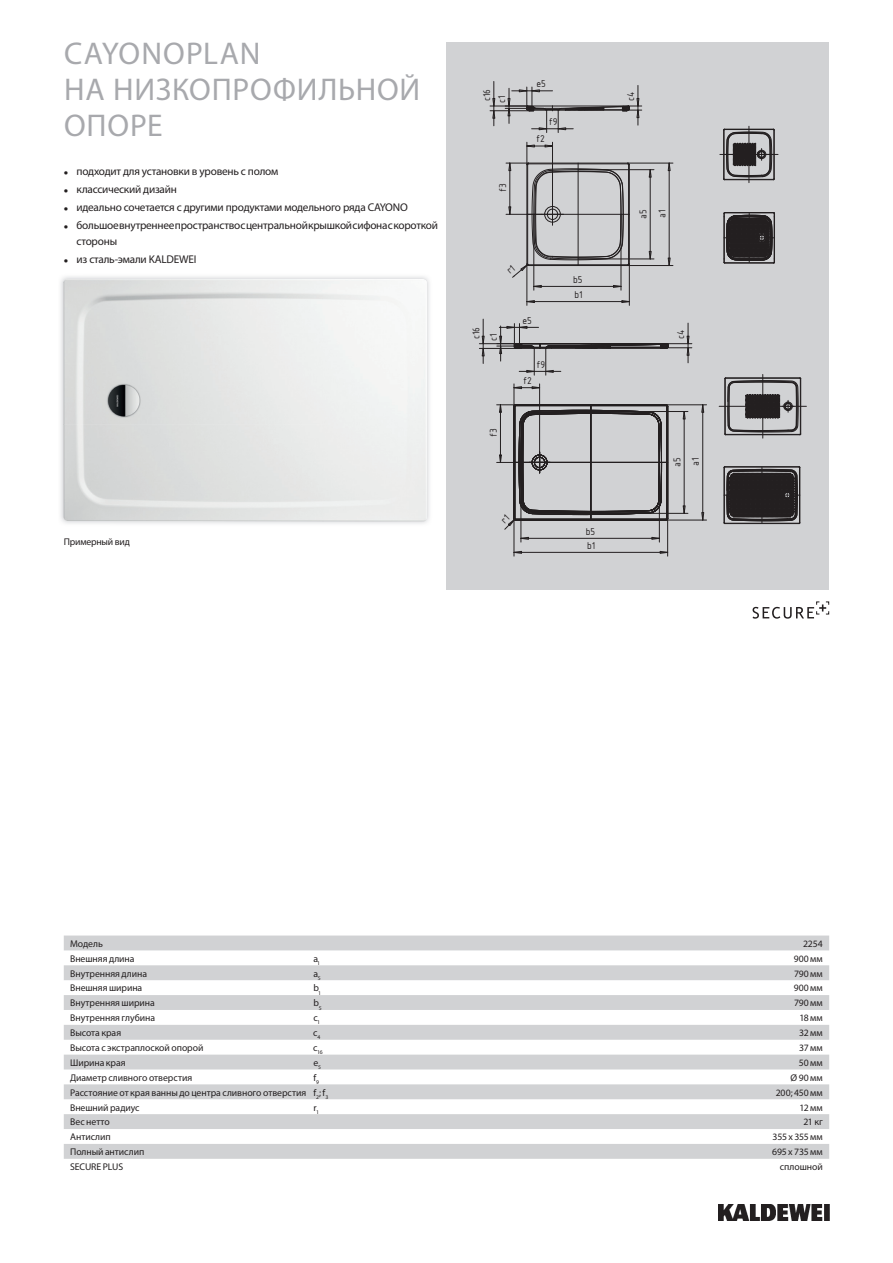
<style>
.page{position:relative;width:893px;height:1263px;background:#fff}
.page>*{position:absolute;margin:0;border:0;box-sizing:border-box;transform-origin:0 0}
.t1{font:31.5px/36px "Myriad Pro";letter-spacing:.025em;color:#a8a9ad}
.t2{font:11.25px/15.8px "Myriad Pro";letter-spacing:-.02em;color:#231f20}
.t3{font:10.65px/15.1px "ISOCPEUR";color:#231f20}
.t4{font:9.75px "Myriad Pro";letter-spacing:-.005em;color:#231f20}
.t5{font:5.7px "Myriad Pro";color:#231f20}
.s1{font-size:15.75px}
</style>
<div class="page">
<img style="left:719px;top:1204px;width:110px;height:16px">
<div style="left:446px;top:43px;width:383px;height:547px;background:#d1d2d4"></div>
<svg style="left:720px;top:126px;width:58px;height:57px"></svg>
<svg style="left:723px;top:212px;width:52px;height:52px;background:#3a3738"></svg>
<svg style="left:719px;top:374px;width:87px;height:151px"></svg>
<svg style="left:490px;top:81px;width:152px;height:52px"></svg>
<svg style="left:479px;top:319px;width:213px;height:56px"></svg>
<img style="left:60px;top:276px;width:370px;height:248px">
<img style="left:64px;top:279px;width:259px;height:146px">
<div style="left:323px;top:279px;width:104px;height:242px;background:#eff1f1"></div>
<img style="left:64px;top:424px;width:1px;height:76px">
<svg style="left:64px;top:935px;width:765px;height:224px;fill:#d3d4d6"></svg>
<svg style="left:753px;top:601px;width:76px;height:18px"></svg>
<svg style="left:506px;top:142px;width:167px;height:163px"></svg>
<svg style="left:497px;top:384px;width:209px;height:172px"></svg>
<h1 class="t1" style="left:64px;top:35px;width:358px">CAYONOPLAN<br>НА НИЗКОПРОФИЛЬНОЙ<br>ОПОРЕ</h1>
<p class="t2" style="left:64px;top:163px;width:216px"><span class="s1">•</span> подходит для установки в уровень с полом</p>
<p class="t2" style="left:64px;top:181px;width:115px"><span class="s1">•</span> классический дизайн</p>
<p class="t2" style="left:64px;top:199px;width:345px"><span class="s1">•</span> идеально сочетается с другими продуктами модельного ряда CAYONO</p>
<p class="t2" style="left:77px;top:217px;width:363px;text-indent:-13px"><span class="s1">•</span> большое внутреннее пространство с центральной крышкой сифона с короткой стороны</p>
<p class="t2" style="left:64px;top:251px;width:134px"><span class="s1">•</span> из сталь-эмали KALDEWEI</p>
<p class="t4" style="left:64px;top:535px;width:68px">Примерный вид</p>
<p class="t3" style="left:479px;top:103px;width:15px;rotate:-90deg">c16 c1</p>
<p class="t3" style="left:495px;top:192px;width:10px;rotate:-90deg">f3</p>
<p class="t3" style="left:536px;top:76px;width:11px">e5</p>
<p class="t3" style="left:549px;top:114px;width:10px">f9</p>
<p class="t3" style="left:536px;top:131px;width:10px">f2</p>
<p class="t3" style="left:522px;top:312px;width:11px">e5</p>
<p class="t3" style="left:573px;top:271px;width:11px">b5</p>
<p class="t3" style="left:574px;top:286px;width:10px">b1</p>
<p class="t3" style="left:623px;top:101px;width:11px;rotate:-90deg">c4</p>
<p class="t3" style="left:635px;top:219px;width:11px;rotate:-90deg">a5</p>
<p class="t3" style="left:654px;top:218px;width:10px;rotate:-90deg">a1</p>
<p class="t3" style="left:467px;top:341px;width:15px;line-height:17.4px;rotate:-90deg">c16 c1</p>
<p class="t3" style="left:673px;top:339px;width:11px;rotate:-90deg">c4</p>
<p class="t3" style="left:536px;top:356px;width:10px">f9</p>
<p class="t3" style="left:485px;top:437px;width:10px;rotate:-90deg">f3</p>
<p class="t3" style="left:523px;top:372px;width:10px">f2</p>
<p class="t3" style="left:586px;top:523px;width:11px">b5</p>
<p class="t3" style="left:587px;top:537px;width:10px">b1</p>
<p class="t3" style="left:669px;top:467px;width:11px;rotate:-90deg">a5</p>
<p class="t3" style="left:688px;top:466px;width:10px;rotate:-90deg">a1</p>
<p class="t4" style="left:70px;top:937px;width:34px">Модель</p>
<p class="t4" style="left:803px;top:937px;width:21px">2254</p>
<p class="t4" style="left:70px;top:952px;width:66px">Внешняя длина</p>
<p class="t4" style="left:313px;top:952px;width:8px">a<sub>1</sub></p>
<p class="t4" style="left:794px;top:952px;width:31px">900 мм</p>
<p class="t4" style="left:70px;top:967px;width:78px">Внутренняя длина</p>
<p class="t4" style="left:313px;top:967px;width:9px">a<sub>5</sub></p>
<p class="t4" style="left:794px;top:967px;width:30px">790 мм</p>
<p class="t4" style="left:70px;top:982px;width:74px">Внешняя ширина</p>
<p class="t4" style="left:313px;top:982px;width:9px">b<sub>1</sub></p>
<p class="t4" style="left:794px;top:982px;width:31px">900 мм</p>
<p class="t4" style="left:70px;top:997px;width:86px">Внутренняя ширина</p>
<p class="t4" style="left:313px;top:997px;width:10px">b<sub>5</sub></p>
<p class="t4" style="left:794px;top:997px;width:30px">790 мм</p>
<p class="t4" style="left:70px;top:1012px;width:86px">Внутренняя глубина</p>
<p class="t4" style="left:313px;top:1012px;width:8px">c<sub>1</sub></p>
<p class="t4" style="left:799px;top:1012px;width:25px">18 мм</p>
<p class="t4" style="left:70px;top:1027px;width:53px">Высота края</p>
<p class="t4" style="left:313px;top:1027px;width:9px">c<sub>4</sub></p>
<p class="t4" style="left:799px;top:1027px;width:25px">32 мм</p>
<p class="t4" style="left:70px;top:1042px;width:135px">Высота с экстраплоской опорой</p>
<p class="t5" style="left:313px;top:1049px;width:11px"><sup>c</sup>16</p>
<p class="t4" style="left:799px;top:1042px;width:25px">37 мм</p>
<p class="t4" style="left:70px;top:1056px;width:57px">Ширина края</p>
<p class="t4" style="left:313px;top:1056px;width:9px">e<sub>5</sub></p>
<p class="t4" style="left:799px;top:1056px;width:25px">50 мм</p>
<p class="t4" style="left:70px;top:1071px;width:124px">Диаметр сливного отверстия</p>
<p class="t4" style="left:313px;top:1071px;width:7px">f<sub>9</sub></p>
<p class="t4" style="left:791px;top:1071px;width:34px">Ø 90 мм</p>
<p class="t4" style="left:70px;top:1086px;width:260px">Расстояние от края ванны до центра сливного отверстия f<sub>2</sub>; f<sub>3</sub></p>
<p class="t4" style="left:776px;top:1086px;width:49px">200; 450 мм</p>
<p class="t4" style="left:70px;top:1101px;width:71px">Внешний радиус</p>
<p class="t4" style="left:313px;top:1101px;width:7px">r<sub>1</sub></p>
<p class="t4" style="left:799px;top:1101px;width:25px">12 мм</p>
<p class="t4" style="left:70px;top:1116px;width:41px">Вес нетто</p>
<p class="t4" style="left:803px;top:1116px;width:21px">21 кг</p>
<p class="t4" style="left:70px;top:1131px;width:42px">Антислип</p>
<p class="t4" style="left:773px;top:1131px;width:52px">355 x 355 мм</p>
<p class="t4" style="left:70px;top:1146px;width:76px">Полный антислип</p>
<p class="t4" style="left:772px;top:1146px;width:52px">695 x 735 мм</p>
<p class="t4" style="left:70px;top:1161px;width:54px">SECURE PLUS</p>
<p class="t4" style="left:780px;top:1161px;width:44px">сплошной</p>
</div>
